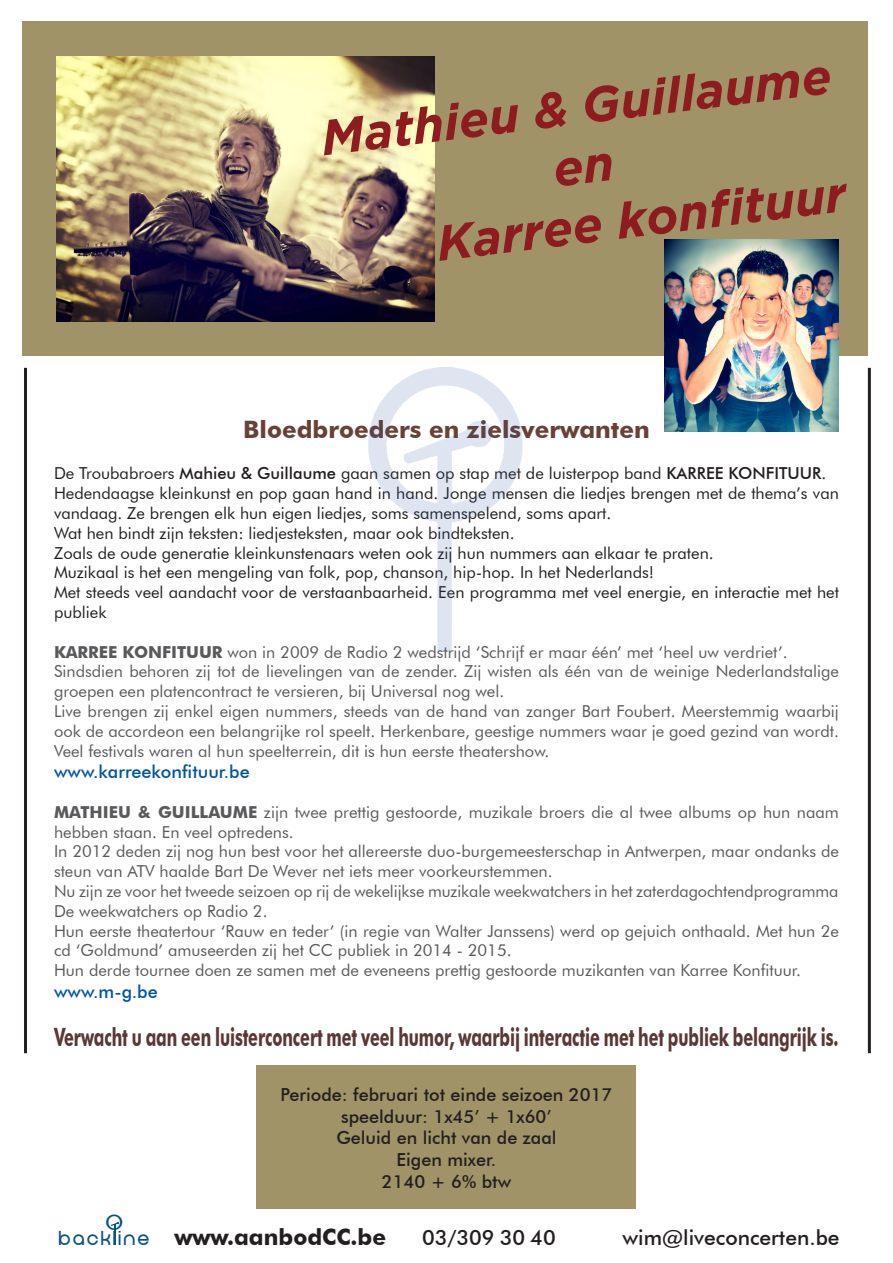
<style>
.page{position:relative;width:893px;height:1263px;background:#fff}
.page>*{position:absolute;margin:0;border:0;box-sizing:border-box;transform-origin:0 0}
.t1{font:italic 700 49.5px "Gotham";color:#8e1b1e}
.t2{font:300 34.2px "Futura BT";color:#095383}
.t3{font:700 25.2px "Futura BT";letter-spacing:-.005em;color:#5b3836;scale:.64 1}
.t4{font:700 24px "Futura BT";color:#694136}
.t5{font:700 22.5px "Futura BT";color:#231f20}
.t6{font:500 21px "Futura BT";color:#231f20}
.t7{font:18.45px "Bayer Sans";letter-spacing:.14em;color:#095383}
.t8{font:500 18px "Futura BT";color:#231f20}
.t9{font:500 18px "Futura BT";color:#0155a7}
.t10{font:16.5px/19.8px "Futura BT";color:#5a5a5d}
.t11{font:16.5px/19.8px "Futura BT";color:#231f20}
.s1{font-weight:500}
.s2{font-weight:700}
</style>
<div class="page">
<div style="left:23px;top:21px;width:845px;height:334px;background:#a09368"></div>
<hr style="left:24px;top:368px;width:3px;height:685px;background:#231f20">
<hr style="left:868px;top:368px;width:3px;height:685px;background:#231f20">
<svg style="left:110px;top:1221px;width:9px;height:24px"></svg>
<div style="left:257px;top:1066px;width:379px;height:143px;background:#a09368"></div>
<img style="left:368px;top:368px;width:155px;height:284px">
<img style="left:57px;top:57px;width:377px;height:265px">
<img style="left:664px;top:240px;width:175px;height:191px">
<p class="t1" style="left:318px;top:110px;width:515px;rotate:-7deg">Mathieu &amp; Guillaume</p>
<p class="t1" style="left:433px;top:215px;width:413px;rotate:-7deg">Karree konfituur</p>
<p class="t4" style="left:243px;top:415px;width:408px">Bloedbroeders en zielsverwanten</p>
<p class="t11" style="left:54px;top:463px;width:774px">De Troubabroers <span class="s1">Mahieu &amp; Guillaume</span> gaan samen op stap met de luisterpop band <span class="s1">KARREE KONFITUUR</span>.</p>
<p class="t11" style="left:54px;top:483px;width:786px">Hedendaagse kleinkunst en pop gaan hand in hand. Jonge mensen die liedjes brengen met de thema’s van vandaag. Ze brengen elk hun eigen liedjes, soms samenspelend, soms apart.</p>
<p class="t11" style="left:54px;top:523px;width:462px">Wat hen bindt zijn teksten: liedjesteksten, maar ook bindteksten.</p>
<p class="t11" style="left:54px;top:543px;width:661px">Zoals de oude generatie kleinkunstenaars weten ook zij hun nummers aan elkaar te praten.</p>
<p class="t11" style="left:54px;top:562px;width:602px">Muzikaal is het een mengeling van folk, pop, chanson, hip-hop. In het Nederlands!</p>
<p class="t11" style="left:54px;top:582px;width:786px">Met steeds veel aandacht voor de verstaanbaarheid. Een programma met veel energie, en interactie met het publiek</p>
<p class="t10" style="left:54px;top:642px;width:735px"><span class="s2">KARREE KONFITUUR</span> won in 2009 de Radio 2 wedstrijd ‘Schrijf er maar één’ met ‘heel uw verdriet’.</p>
<p class="t10" style="left:54px;top:661px;width:786px">Sindsdien behoren zij tot de lievelingen van de zender. Zij wisten als één van de weinige Nederlandstalige groepen een platencontract te versieren, bij Universal nog wel.</p>
<p class="t10" style="left:54px;top:701px;width:786px">Live brengen zij enkel eigen nummers, steeds van de hand van zanger Bart Foubert. Meerstemmig waarbij ook de accordeon een belangrijke rol speelt. Herkenbare, geestige nummers waar je goed gezind van wordt.</p>
<p class="t10" style="left:54px;top:741px;width:497px">Veel festivals waren al hun speelterrein, dit is hun eerste theatershow.</p>
<p class="t9" style="left:54px;top:761px;width:197px">www.karreekonfituur.be</p>
<p class="t10" style="left:54px;top:802px;width:786px"><span class="s2">MATHIEU &amp; GUILLAUME</span> zijn twee prettig gestoorde, muzikale broers die al twee albums op hun naam hebben staan. En veel optredens.</p>
<p class="t10" style="left:54px;top:841px;width:786px">In 2012 deden zij nog hun best voor het allereerste duo-burgemeesterschap in Antwerpen, maar ondanks de steun van ATV haalde Bart De Wever net iets meer voorkeurstemmen.</p>
<p class="t10" style="left:54px;top:881px;width:786px">Nu zijn ze voor het tweede seizoen op rij de wekelijkse muzikale weekwatchers in het zaterdagochtendprogramma<br>De weekwatchers op Radio 2.</p>
<p class="t10" style="left:54px;top:921px;width:786px">Hun eerste theatertour ‘Rauw en teder’ (in regie van Walter Janssens) werd op gejuich onthaald. Met hun 2e cd ‘Goldmund’ amuseerden zij het CC publiek in 2014 - 2015.</p>
<p class="t10" style="left:54px;top:960px;width:748px">Hun derde tournee doen ze samen met de eveneens prettig gestoorde muzikanten van Karree Konfituur.</p>
<p class="t9" style="left:54px;top:980px;width:105px">www.m-g.be</p>
<p class="t3" style="left:54px;top:1022px;width:1227px">Verwacht u aan een luisterconcert met veel humor, waarbij interactie met het publiek belangrijk is.</p>
<p class="t8" style="left:280px;top:1084px;width:333px">Periode: februari tot einde seizoen 2017</p>
<p class="t8" style="left:341px;top:1105px;width:212px">speelduur: 1x45’ + 1x60’</p>
<p class="t8" style="left:336px;top:1127px;width:222px">Geluid en licht van de zaal</p>
<p class="t8" style="left:397px;top:1148px;width:101px">Eigen mixer.</p>
<p class="t8" style="left:382px;top:1170px;width:131px">2140 + 6% btw</p>
<p class="t5" style="left:174px;top:1223px;width:213px">www.aanbodCC.be</p>
<p class="t6" style="left:422px;top:1225px;width:135px">03/309 30 40</p>
<p class="t6" style="left:623px;top:1225px;width:219px">wim@liveconcerten.be</p>
<p class="t2" style="left:105px;top:1197px;width:21px">o</p>
<p class="t7" style="left:59px;top:1231px;width:92px">loackline</p>
</div>
